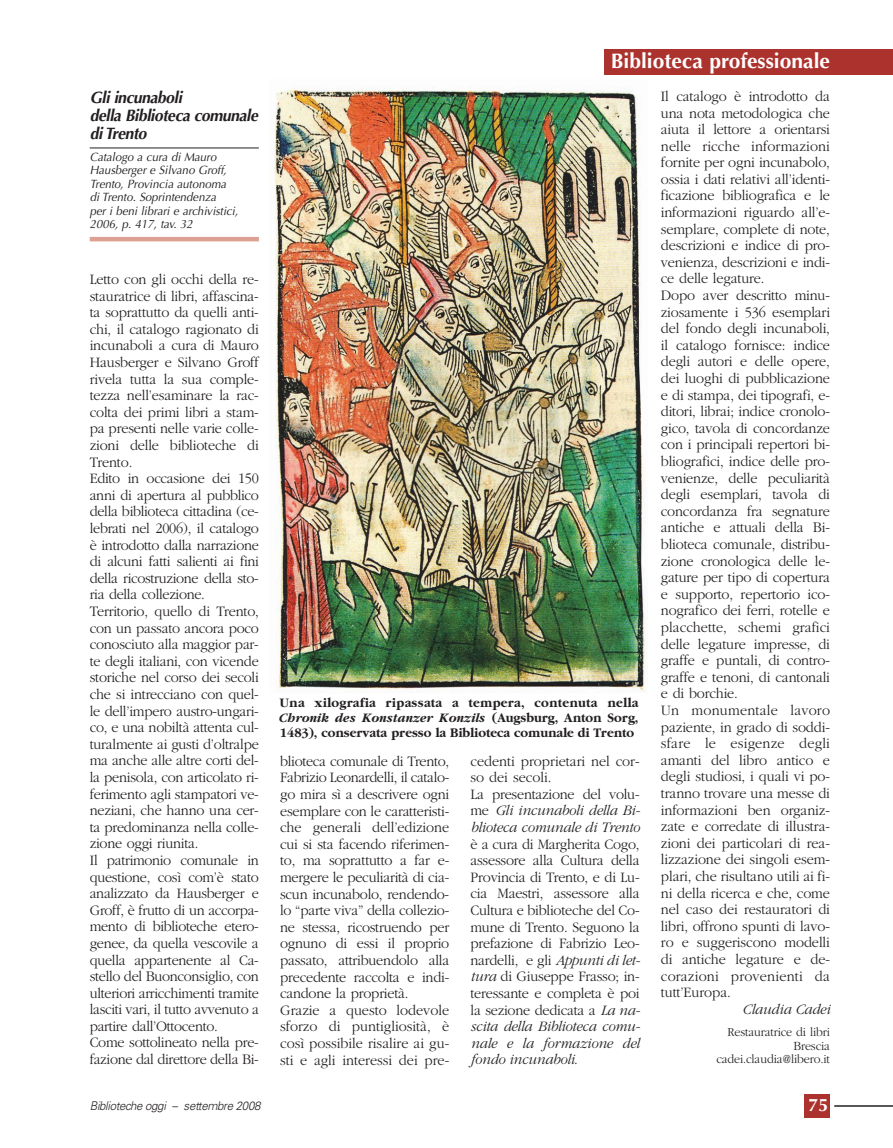
<style>
.page{position:relative;width:893px;height:1148px;background:#fff}
.page>*{position:absolute;margin:0;border:0;box-sizing:border-box;transform-origin:0 0}
.t1{font:700 21px "Optima";color:#fff}
.t2{font:700 18px "Optima";color:#fff}
.t3{font:italic 700 16.5px/18px "Optima";letter-spacing:-.03em;color:#231f20;scale:.95 1}
.t4{font:300 15px/16.6px "Garamond";letter-spacing:-.01em;color:#231f20;scale:.95 1}
.t5{font:italic 300 15px "Garamond";letter-spacing:-.01em;color:#231f20;scale:.95 1}
.t6{font:700 13.5px/15px "Garamond";color:#231f20;text-align:justify;scale:.95 1}
.t7{font:300 12.75px/13.6px "Garamond";letter-spacing:-.01em;color:#231f20;text-align:right;scale:.95 1}
.t8{font:italic 12px/13.5px "Optima";color:#231f20;scale:.95 1}
.t9{font:italic 300 12px "Univers";letter-spacing:-.03em;color:#231f20;scale:.95 1}
.s1{font-style:italic}
</style>
<div class="page">
<div style="left:804px;top:1094px;width:26px;height:23px;background:#ac322e"></div>
<hr style="left:834px;top:1105px;width:58px;height:1px;background:#231f20">
<hr style="left:90px;top:148px;width:169px;height:1px;background:#231f20">
<hr style="left:90px;top:237px;width:169px;height:4px;background:#dca192">
<div style="left:604px;top:49px;width:288px;height:25px;background:#ac322e"></div>
<img style="left:274px;top:86px;width:374px;height:606px">
<p class="t3" style="left:90px;top:90px;width:178px">Gli incunaboli<br>della Biblioteca comunale di Trento</p>
<p class="t8" style="left:90px;top:151px;width:158px">Catalogo a cura di Mauro<br>Hausberger e Silvano Groff,<br>Trento, Provincia autonoma di Trento. Soprintendenza<br>per i beni librari e archivistici,<br>2006, p. 417, tav. 32</p>
<p class="t4" style="left:90px;top:272px;width:179px">Letto con gli occhi della re&shy;stauratrice di libri, affascina&shy;ta soprattutto da quelli anti&shy;chi, il catalogo ragionato di incunaboli a cura di Mauro<br>Hausberger e Silvano Groff rivela tutta la sua comple&shy;tezza nell’esaminare la rac&shy;colta dei primi libri a stam&shy;pa presenti nelle varie colle&shy;zioni delle biblioteche di<br>Trento.<br>Edito in occasione dei 150 anni di apertura al pubblico della biblioteca cittadina (ce&shy;lebrati nel 2006), il catalogo è introdotto dalla narrazione di alcuni fatti salienti ai fini della ricostruzione della sto&shy;ria della collezione.<br>Territorio, quello di Trento, con un passato ancora poco conosciuto alla maggior par&shy;te degli italiani, con vicende storiche nel corso dei secoli che si intrecciano con quel&shy;le dell’impero austro-ungari&shy;co, e una nobiltà attenta cul&shy;turalmente ai gusti d’oltralpe ma anche alle altre corti del&shy;la penisola, con articolato ri&shy;ferimento agli stampatori ve&shy;neziani, che hanno una cer&shy;ta predominanza nella colle&shy;zione oggi riunita.<br>Il patrimonio comunale in questione, così com’è stato analizzato da Hausberger e<br>Groff, è frutto di un accorpa&shy;mento di biblioteche etero&shy;genee, da quella vescovile a quella appartenente al Ca&shy;stello del Buonconsiglio, con ulteriori arricchimenti tramite lasciti vari, il tutto avvenuto a partire dall’Ottocento.<br>Come sottolineato nella pre&shy;fazione dal direttore della Bi-</p>
<h1 class="t1" style="left:610px;top:52px;width:221px">Biblioteca professionale</h1>
<p class="t6" style="left:280px;top:696px;width:379px">Una xilografia ripassata a tempera, contenuta nella <span class="s1">Chronik des Konstanzer Konzils</span> (Augsburg, Anton Sorg, 1483), conservata presso la Biblioteca comunale di Trento</p>
<p class="t4" style="left:280px;top:754px;width:179px">blioteca comunale di Trento,<br>Fabrizio Leonardelli, il catalo&shy;go mira sì a descrivere ogni esemplare con le caratteristi&shy;che generali dell’edizione cui si sta facendo riferimen&shy;to, ma soprattutto a far e&shy;mergere le peculiarità di cia&shy;scun incunabolo, rendendo&shy;lo “parte viva” della collezio&shy;ne stessa, ricostruendo per ognuno di essi il proprio passato, attribuendolo alla precedente raccolta e indi&shy;candone la proprietà.<br>Grazie a questo lodevole sforzo di puntigliosità, è così possibile risalire ai gu&shy;sti e agli interessi dei pre-</p>
<p class="t4" style="left:470px;top:753px;width:180px">cedenti proprietari nel cor&shy;so dei secoli.<br>La presentazione del volu&shy;me <span class="s1">Gli incunaboli della Bi&shy;blioteca comunale di Trento</span></p>
<p class="t4" style="left:470px;top:836px;width:180px;text-align:justify">è a cura di Margherita Cogo, assessore alla Cultura della Provincia di Trento, e di Lu&shy;cia Maestri, assessore alla Cultura e biblioteche del Co&shy;mune di Trento. Seguono la prefazione di Fabrizio Leo&shy;nardelli, e gli <span class="s1">Appunti di let&shy;tura</span> di Giuseppe Frasso; in&shy;teressante e completa è poi la sezione dedicata a <span class="s1">La na&shy;scita della Biblioteca comu&shy;nale e la formazione del fondo incunaboli</span>.</p>
<p class="t4" style="left:661px;top:89px;width:179px">Il catalogo è introdotto da una nota metodologica che aiuta il lettore a orientarsi nelle ricche informazioni fornite per ogni incunabolo, ossia i dati relativi all’identi&shy;ficazione bibliografica e le informazioni riguardo all’e&shy;semplare, complete di note, descrizioni e indice di pro&shy;venienza, descrizioni e indi&shy;ce delle legature.<br>Dopo aver descritto minu&shy;ziosamente i 536 esemplari del fondo degli incunaboli, il catalogo fornisce: indice degli autori e delle opere, dei luoghi di pubblicazione e di stampa, dei tipografi, e&shy;ditori, librai; indice cronolo&shy;gico, tavola di concordanze con i principali repertori bi&shy;bliografici, indice delle pro&shy;venienze, delle peculiarità degli esemplari, tavola di concordanza fra segnature antiche e attuali della Bi&shy;blioteca comunale, distribu&shy;zione cronologica delle le&shy;gature per tipo di copertura e supporto, repertorio ico&shy;nografico dei ferri, rotelle e placchette, schemi grafici delle legature impresse, di graffe e puntali, di contro&shy;graffe e tenoni, di cantonali e di borchie.<br>Un monumentale lavoro paziente, in grado di soddi&shy;sfare le esigenze degli amanti del libro antico e degli studiosi, i quali vi po&shy;tranno trovare una messe di informazioni ben organiz&shy;zate e corredate di illustra&shy;zioni dei particolari di rea&shy;lizzazione dei singoli esem&shy;plari, che risultano utili ai fi&shy;ni della ricerca e che, come nel caso dei restauratori di libri, offrono spunti di lavo&shy;ro e suggeriscono modelli di antiche legature e de&shy;corazioni provenienti da tutt’Europa.</p>
<p class="t5" style="left:742px;top:1003px;width:94px">Claudia Cadei</p>
<p class="t7" style="left:716px;top:1026px;width:121px">Restauratrice di libri<br>Brescia cadei.claudia@libero.it</p>
<p class="t9" style="left:90px;top:1100px;width:181px">Biblioteche oggi – settembre 2008</p>
<p class="t2" style="left:808px;top:1097px;width:22px">75</p>
</div>
